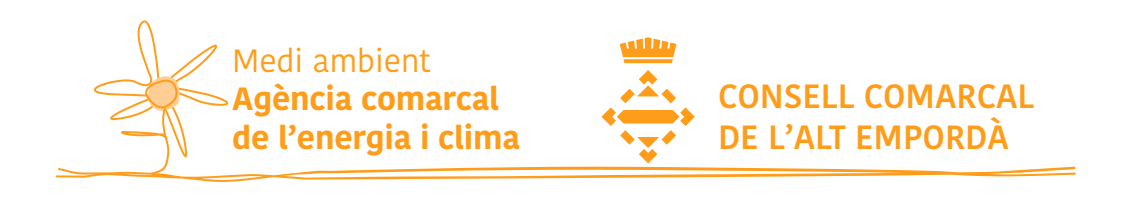
<style>
.page{position:relative;width:1134px;height:216px;background:#fff}
.page>*{position:absolute;margin:0;border:0;box-sizing:border-box;transform-origin:0 0}
.t1{font:600 33.6px/41.6px "Kohinoor Devanagari";color:#ff9d1b}
.t2{font:700 32px/38.8px "Kohinoor Devanagari";letter-spacing:-.005em;color:#ff9d1b}
.t3{font:32px "Kohinoor Devanagari";letter-spacing:-.005em;color:#ff9d1b}
</style>
<div class="page">
<svg style="left:601px;top:37px;width:94px;height:126px"></svg>
<svg style="left:137px;top:20px;width:91px;height:137px"></svg>
<svg style="left:56px;top:166px;width:1020px;height:16px"></svg>
<svg style="left:58px;top:76px;width:123px;height:98px"></svg>
<p class="t3" style="left:232px;top:42px;width:201px">Medi ambient</p>
<p class="t2" style="left:232px;top:79px;width:289px">Agència comarcal de l’energia i clima</p>
<p class="t1" style="left:718px;top:75px;width:318px">CONSELL COMARCAL<br>DE L’ALT EMPORDÀ</p>
</div>
